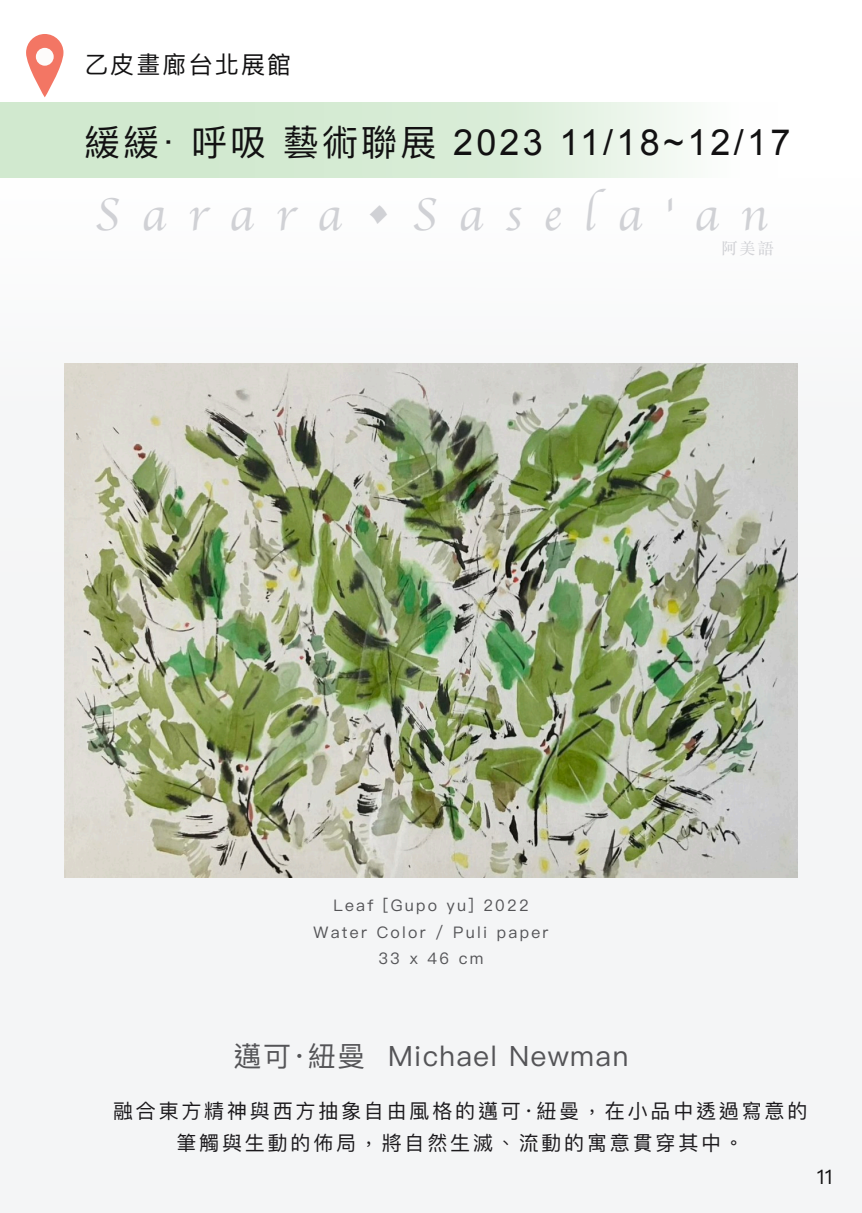
<style>
.page{position:relative;width:862px;height:1213px;background:#fff}
.page>*{position:absolute;margin:0;border:0;box-sizing:border-box;transform-origin:0 0}
.t1{font:48px "Apple Chancery";letter-spacing:.45em;color:#d0d1d5}
.t2{font:36px "Arial";letter-spacing:.09em;color:#121112}
.t3{font:28px "Ping Fang TC";letter-spacing:.05em;color:#545457}
.t4{font:24px "Ping Fang TC";letter-spacing:.09em;color:#121112}
.t5{font:20px/32px "Ping Fang TC";letter-spacing:.14em;color:#1b191c;text-align:center}
.t6{font:20px "Ping Fang TC";color:#121112}
.t7{font:16px/27.8px "Ping Fang TC";letter-spacing:.14em;color:#545457;text-align:center}
.t8{font:16px "ST Songti TC Regular";color:#d0d1d5}
.s1{font-family:"Ping Fang TC"}
</style>
<div class="page">
<div style="left:0;top:178px;width:862px;height:1035px;background:#f4f5f6"></div>
<img style="left:65px;top:363px;width:732px;height:515px">
<div style="left:0;top:102px;width:777px;height:76px;background:linear-gradient(to right,#c6e4c4,#f3f9f3)"></div>
<svg style="left:26px;top:34px;width:37px;height:63px;fill:#f37664"></svg>
<div style="left:36px;top:48px;width:18px;height:18px;background:#fdfbfa;border-radius:50%"></div>
<p class="t4" style="left:84px;top:53px;width:209px">乙皮畫廊台北展館</p>
<h2 class="t2" style="left:84px;top:129px;width:708px"><span class="s1">緩緩</span>· <span class="s1">呼吸藝術聯展</span> 2023 11/18~12/17</h2>
<h1 class="t1" style="left:95px;top:192px;width:674px">Sarara•Sasela'an</h1>
<p class="t8" style="left:721px;top:239px;width:54px">阿美語</p>
<p class="t7" style="left:314px;top:891px;width:236px">Leaf [Gupo yu] 2022<br>Water Color / Puli paper</p>
<p class="t7" style="left:378px;top:945px;width:107px">33 x 46 cm</p>
<h3 class="t3" style="left:234px;top:1042px;width:396px">邁可·紐曼 Michael Newman</h3>
<p class="t5" style="left:113px;top:1095px;width:695px">融合東方精神與西方抽象自由風格的邁可·紐曼，在小品中透過寫意的筆觸與生動的佈局，將自然生滅、流動的寓意貫穿其中。</p>
<p class="t6" style="left:816px;top:1167px;width:18px">11</p>
</div>
